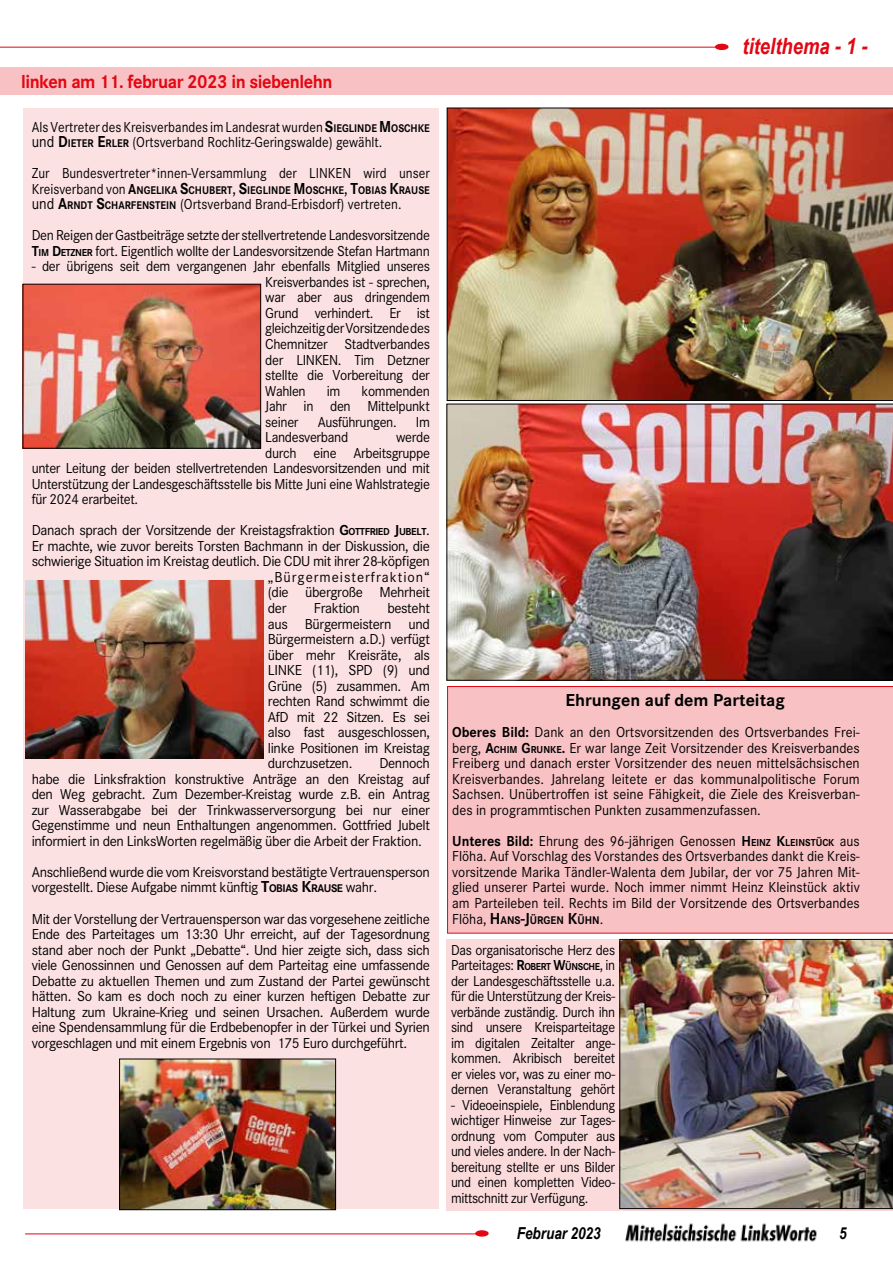
<style>
.page{position:relative;width:893px;height:1263px;background:#fff}
.page>*{position:absolute;margin:0;border:0;box-sizing:border-box;transform-origin:0 0}
.t1{font:italic 700 22.5px "Arial Narrow";color:#e30613}
.t2{font:700 19.5px "Corporate S";letter-spacing:-.025em;color:#e30613;scale:.94 1}
.t3{font:700 18px "Corporate S";color:#000}
.t4{font:italic 700 16.5px "Arial Narrow";color:#000}
.t5{font:15px/15.6px "Corporate S";letter-spacing:-.025em;color:#000;text-align:justify}
.t6{font:15px/15.5px "Corporate S";letter-spacing:-.025em;color:#000;text-align:justify;scale:.95 1}
.t7{font:15px/15.6px "Corporate S";letter-spacing:-.025em;color:#000;text-align:justify;scale:.93 1}
.t8{font:15px/15.6px "Corporate S";letter-spacing:-.025em;color:#000;text-align:justify;scale:.94 1}
.t9{font:15px/15.5px "Corporate S";color:#000;scale:.91 1}
.t10{font:15px/31px "Corporate S";letter-spacing:-.025em;color:#000;scale:.91 1}
.t11{font:15px "Corporate S";letter-spacing:.065em;color:#000}
.t12{font:700 11.55px "Corporate S";color:#000;scale:.91 1}
.t13{font:700 11.55px "Corporate S";color:#000;scale:.94 1}
.s1{font-weight:700;font-size:16.5px}
.s2{font-weight:700;font-size:11.55px}
.s3{font-size:16.5px}
.s4{font-weight:400;font-size:15px}
.s5{font-size:15px}
.s6{font-weight:400;font-size:16.5px}
.s7{font-weight:700}
.s8{font-weight:700;font-size:10.5px}
</style>
<div class="page">
<hr style="left:0;top:47px;width:719px;height:1px;background:#e30613">
<hr style="left:25px;top:1233px;width:459px;height:1px;background:#e30613">
<img style="left:625px;top:1223px;width:192px;height:19px">
<div style="left:0;top:67px;width:893px;height:27px;background:#f8c1c4"></div>
<div style="left:715px;top:44px;width:13px;height:6px;background:#e30613;border-radius:50%"></div>
<div style="left:475px;top:1230px;width:14px;height:6px;background:#e30613;border-radius:50%"></div>
<div style="left:23px;top:108px;width:415px;height:1101px;background:#fce1e3"></div>
<div style="left:447px;top:939px;width:446px;height:271px;background:#fbdadc"></div>
<img style="left:25px;top:286px;width:234px;height:161px">
<div style="left:23px;top:284px;width:238px;height:165px;border:1px solid #000"></div>
<img style="left:25px;top:581px;width:239px;height:177px">
<img style="left:121px;top:1060px;width:213px;height:148px">
<div style="left:119px;top:1058px;width:217px;height:152px;border:1px solid #000"></div>
<img style="left:447px;top:108px;width:446px;height:293px">
<img style="left:446px;top:404px;width:447px;height:277px">
<div style="left:447px;top:686px;width:446px;height:247px;background:#f8c1c4"></div>
<img style="left:619px;top:939px;width:274px;height:270px">
<h2 class="t2" style="left:21px;top:70px;width:333px">linken am 11. februar 2023 in siebenlehn</h2>
<p class="t9" style="left:32px;top:119px;width:439px">Als Vertreter des Kreisverbandes im Landesrat wurden <span class="s1">S</span><span class="s2">IEGLINDE</span> <span class="s1">M</span> <span class="s2">OSCHKE </span><span class="s3">und</span> <span class="s1">D</span><span class="s2">IETER</span> <span class="s1">E</span><span class="s2">RLER</span> (Ortsverband Rochlitz-Geringswalde) gewählt.</p>
<p class="t9" style="left:32px;top:166px;width:439px">Zur Bundesvertreter*innen-Versammlung der LINKEN wird unser</p>
<p class="t12" style="left:32px;top:183px;width:439px"><span class="s4">Kreisverband von</span> <span class="s5">A</span>NGELIKA <span class="s3">S</span>CHUBERT<span class="s6">,</span> <span class="s3">S</span>IEGLINDE <span class="s3">M</span> OSCHKE<span class="s6">,</span> <span class="s3">T</span>OBIAS <span class="s3">K</span>RAUSE</p>
<p class="t10" style="left:32px;top:189px;width:439px"><span class="s3">und</span> <span class="s1">A</span><span class="s2">RNDT</span> <span class="s1">S</span><span class="s2">CHARFENSTEIN</span> (Ortsverband Brand-Erbisdorf) vertreten.<br>Den Reigen der Gastbeiträge setzte der stellvertretende Landesvorsitzende</p>
<p class="t6" style="left:32px;top:243px;width:421px"><span class="s7">T</span><span class="s8">IM</span> <span class="s7">D</span><span class="s8">ETZNER</span> fort. Eigentlich wollte der Landesvorsitzende Stefan Hartmann</p>
<p class="t6" style="left:265px;top:259px;width:175px;text-indent:-234px">- der übrigens seit dem vergangenen Jahr ebenfalls Mitglied unseres Kreisverbandes ist - sprechen, war aber aus dringendem Grund verhindert. Er ist gleichzeitig der Vorsitzende des Chemnitzer Stadtverbandes der LINKEN. Tim Detzner stellte die Vorbereitung der Wahlen</p>
<p class="t6" style="left:327px;top:383px;width:16px">im</p>
<p class="t6" style="left:265px;top:383px;width:175px;text-indent:96px">kommenden Jahr in den Mittelpunkt seiner</p>
<p class="t6" style="left:318px;top:414px;width:85px">Ausführungen.</p>
<p class="t6" style="left:416px;top:414px;width:16px">Im</p>
<p class="t6" style="left:265px;top:430px;width:89px">Landesverband</p>
<p class="t6" style="left:396px;top:430px;width:37px">werde</p>
<p class="t6" style="left:265px;top:445px;width:175px">durch eine Arbeitsgruppe</p>
<p class="t6" style="left:32px;top:461px;width:421px">unter Leitung der beiden stellvertretenden Landesvorsitzenden und mit</p>
<p class="t6" style="left:32px;top:476px;width:421px">Unterstützung der Landesgeschäftsstelle bis Mitte Juni eine Wahlstrategie</p>
<p class="t6" style="left:32px;top:492px;width:113px">für 2024 erarbeitet.</p>
<p class="t5" style="left:32px;top:523px;width:400px">Danach sprach der Vorsitzende der Kreistagsfraktion <span class="s7">G</span><span class="s8">OTTFRIED</span> <span class="s7">J</span><span class="s8">UBELT</span>.</p>
<p class="t5" style="left:32px;top:538px;width:400px">Er machte, wie zuvor bereits Torsten Bachmann in der Diskussion, die</p>
<p class="t5" style="left:32px;top:554px;width:400px">schwierige Situation im Kreistag deutlich. Die CDU mit ihrer 28-köpfigen</p>
<p class="t11" style="left:268px;top:568px;width:163px">„Bürgermeisterfraktion“</p>
<p class="t5" style="left:268px;top:585px;width:164px">(die übergroße Mehrheit</p>
<p class="t5" style="left:268px;top:600px;width:20px">der</p>
<p class="t5" style="left:314px;top:600px;width:48px">Fraktion</p>
<p class="t5" style="left:268px;top:600px;width:164px;text-indent:119px">besteht aus Bürgermeistern und Bürgermeistern a.D.) verfügt über mehr Kreisräte, als LINKE (11), SPD (9) und Grüne (5) zusammen. Am rechten Rand schwimmt die AfD mit 22 Sitzen. Es sei also fast ausgeschlossen, linke Positionen im Kreistag durchzusetzen.</p>
<p class="t5" style="left:32px;top:755px;width:400px;text-indent:348px">Dennoch habe die Linksfraktion konstruktive Anträge an den Kreistag auf den Weg gebracht. Zum Dezember-Kreistag wurde z.B. ein Antrag zur Wasserabgabe bei der Trinkwasserversorgung bei nur einer Gegenstimme und neun Enthaltungen angenommen. Gottfried Jubelt informiert in den LinksWorten regelmäßig über die Arbeit der Fraktion.</p>
<p class="t5" style="left:32px;top:864px;width:400px">Anschließend wurde die vom Kreisvorstand bestätigte Vertrauensperson vorgestellt. Diese Aufgabe nimmt künftig <span class="s1">T</span><span class="s2">OBIAS</span> <span class="s1">K</span><span class="s2">RAUSE</span> wahr.</p>
<p class="t5" style="left:32px;top:911px;width:400px">Mit der Vorstellung der Vertrauensperson war das vorgesehene zeitliche Ende des Parteitages um 13:30 Uhr erreicht, auf der Tagesordnung stand aber noch der Punkt „Debatte“. Und hier zeigte sich, dass sich viele Genossinnen und Genossen auf dem Parteitag eine umfassende Debatte zu aktuellen Themen und zum Zustand der Partei gewünscht hätten. So kam es doch noch zu einer kurzen heftigen Debatte zur Haltung zum Ukraine-Krieg und seinen Ursachen. Außerdem wurde eine Spendensammlung für die Erdbebenopfer in der Türkei und Syrien vorgeschlagen und mit einem Ergebnis von 175 Euro durchgeführt.</p>
<h1 class="t1" style="left:743px;top:29px;width:127px">titelthema - 1 -</h1>
<p class="t3" style="left:565px;top:690px;width:221px">Ehrungen auf dem Parteitag</p>
<p class="t6" style="left:452px;top:725px;width:431px"><span class="s7">Oberes Bild:</span> Dank an den Ortsvorsitzenden des Ortsverbandes Frei&shy;berg, <span class="s7">A</span><span class="s8">CHIM</span> <span class="s7">G</span><span class="s8">RUNKE</span><span class="s7">.</span> Er war lange Zeit Vorsitzender des Kreisverbandes Freiberg und danach erster Vorsitzender des neuen mittelsächsischen Kreisverbandes. Jahrelang leitete er das kommunalpolitische Forum Sachsen. Unübertroffen ist seine Fähigkeit, die Ziele des Kreisverban&shy;des in programmtischen Punkten zusammenzufassen.</p>
<p class="t8" style="left:452px;top:833px;width:435px"><span class="s7">Unteres Bild:</span> Ehrung des 96-jährigen Genossen <span class="s7">H</span> <span class="s8">EINZ</span> <span class="s7">K</span><span class="s8">LEINSTÜCK</span> aus Flöha. Auf Vorschlag des Vorstandes des Ortsverbandes dankt die Kreis&shy;vorsitzende Marika Tändler-Walenta dem Jubilar, der vor 75 Jahren Mit&shy;glied unserer Partei wurde. Noch immer nimmt Heinz Kleinstück aktiv am Parteileben teil. Rechts im Bild der Vorsitzende des Ortsverbandes</p>
<p class="t13" style="left:452px;top:913px;width:162px"><span class="s4">Flöha,</span> <span class="s3">H</span>ANS<span class="s3">-J</span>ÜRGEN <span class="s3">K</span>ÜHN <span class="s4">.</span></p>
<p class="t7" style="left:451px;top:942px;width:178px">Das organisatorische Herz des Parteitages: <span class="s7">R</span><span class="s8">OBERT</span> <span class="s7">W</span><span class="s8">ÜNSCHE</span>, in der Landesgeschäftsstelle u.a. für die Unterstützung der Kreis&shy;verbände zuständig. Durch ihn sind unsere Kreisparteitage im digitalen Zeitalter ange&shy;kommen. Akribisch bereitet er vieles vor, was zu einer mo&shy;dernen Veranstaltung gehört</p>
<p class="t7" style="left:451px;top:1097px;width:178px">- Videoeinspiele, Einblendung wichtiger Hinweise zur Tages&shy;ordnung vom Computer aus und vieles andere. In der Nach&shy;bereitung stellte er uns Bilder und einen kompletten Video&shy;mittschnitt zur Verfügung.</p>
<p class="t4" style="left:517px;top:1220px;width:85px">Februar 2023</p>
<p class="t4" style="left:839px;top:1220px;width:9px">5</p>
</div>
